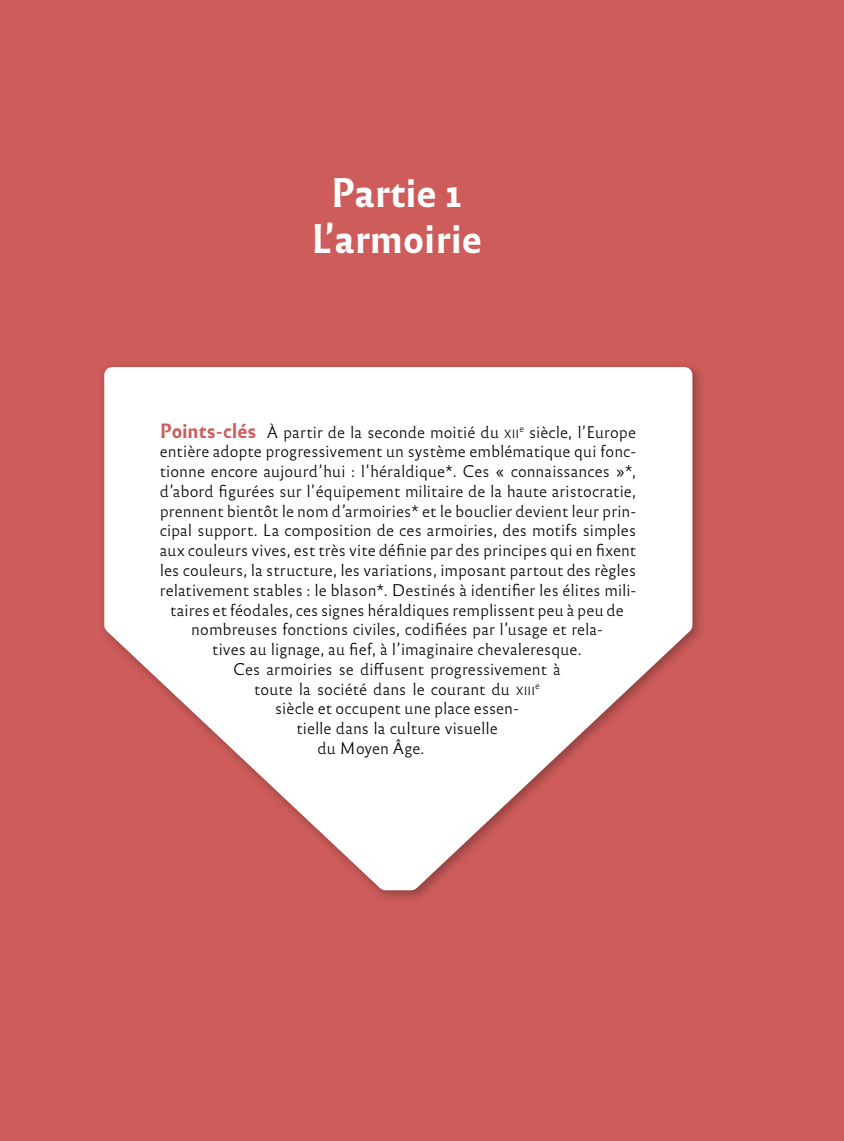
<style>
.page{position:relative;width:844px;height:1141px;background:#fff}
.page>*{position:absolute;margin:0;border:0;box-sizing:border-box;transform-origin:0 0}
.t1{font:38.5px/46.2px "Reforma 2018 Negra";color:#fff;text-align:center}
.t2{font:15.75px/19.8px "Reforma 2018 Blanca";letter-spacing:.005em;color:#000;text-align:center}
.t3{font:9.1px "Reforma 2018 Blanca";color:#000}
.s1{font-family:"Reforma 2018 Negra";font-size:19.25px;color:#cd5c5a}
.s2{font-size:11.03px}
</style>
<div class="page">
<div style="left:0;top:0;width:843px;height:1141px;background:#cd5c5a"></div>
<svg style="left:103px;top:366px;width:597px;height:532px"></svg>
<h1 class="t1" style="left:311px;top:170px;width:172px">Partie 1<br>L’armoirie</h1>
<p class="t2" style="left:160px;top:422px;width:478px"><span class="s1">Points-clés</span> À partir de la seconde moitié du <span class="s2">xii</span><sup>e</sup> siècle, l’Europe entière adopte progressivement un système emblématique qui fonc&shy;tionne encore aujourd’hui : l’héraldique*. Ces « connaissances »*, d’abord figurées sur l’équipement militaire de la haute aristocratie, prennent bientôt le nom d’armoiries* et le bouclier devient leur prin&shy;cipal support. La composition de ces armoiries, des motifs simples aux couleurs vives, est très vite définie par des principes qui en fixent les couleurs, la structure, les variations, imposant partout des règles relativement stables : le blason*. Destinés à identifier les élites mili&shy;taires et féodales, ces signes héraldiques remplissent peu à peu de nombreuses fonctions civiles, codifiées par l’usage et rela-<br>tives au lignage, au fief, à l’imaginaire chevaleresque.<br>Ces armoiries se diffusent progressivement à<br>toute la société dans le courant du <span class="s2">xiii</span></p>
<p class="t3" style="left:535px;top:681px;width:6px">e</p>
<p class="t2" style="left:275px;top:699px;width:245px">siècle et occupent une place essen-</p>
<p class="t2" style="left:296px;top:719px;width:203px">tielle dans la culture visuelle</p>
<p class="t2" style="left:317px;top:738px;width:109px">du Moyen Âge.</p>
</div>
